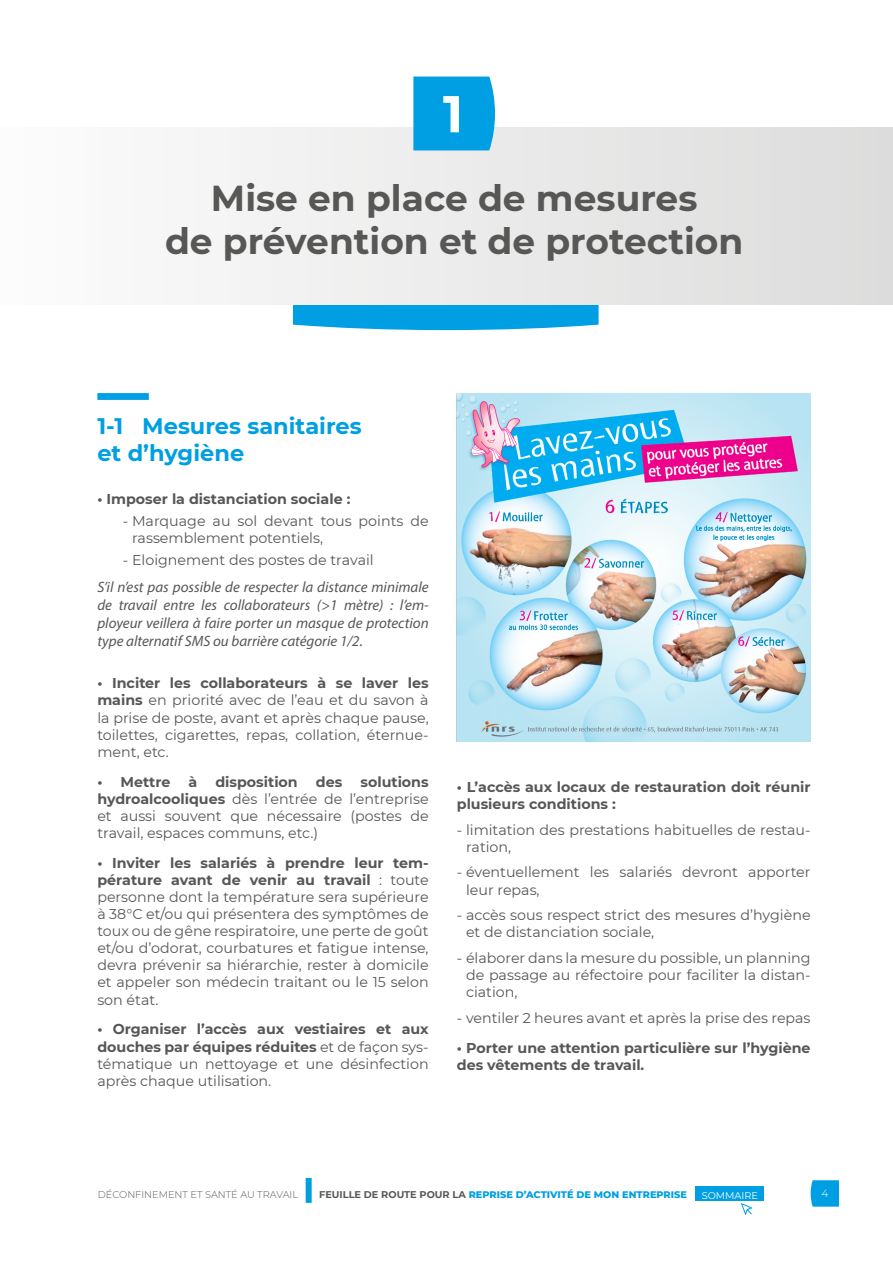
<style>
.page{position:relative;width:893px;height:1263px;background:#fff}
.page>*{position:absolute;margin:0;border:0;box-sizing:border-box;transform-origin:0 0}
.t1{font:700 51.75px "Montserrat";color:#fff}
.t2{font:700 36px/43.2px "Montserrat";color:#575756;text-align:center}
.t3{font:700 22.5px/27px "Montserrat";color:#009fe3}
.t4{font:italic 15px/18px "Myriad Pro";color:#575756;text-align:justify}
.t5{font:14.25px/17.1px "Montserrat";color:#575756;text-align:justify}
.t6{font:700 14.25px/17.1px "Montserrat";color:#575756}
.t7{font:300 10.5px "Montserrat";color:#fff}
.t8{font:800 9.75px "Montserrat";color:#009fe3}
.t9{font:300 9.75px "Montserrat";color:#575756}
.t10{font:9.75px "Montserrat";color:#fff}
.s1{font-weight:700}
.s2{font-weight:700;color:#575756}
</style>
<div class="page">
<div style="left:306px;top:1178px;width:6px;height:25px;background:#009fe3"></div>
<svg style="left:811px;top:1180px;width:28px;height:26px"></svg>
<div style="left:696px;top:1186px;width:68px;height:15px;background:#009fe3"></div>
<svg style="left:741px;top:1203px;width:11px;height:12px"></svg>
<svg style="left:293px;top:305px;width:306px;height:25px;background:#11a5e4"></svg>
<div style="left:0;top:128px;width:893px;height:177px;background:linear-gradient(to right,#fcfcfc,#dcdcdc)"></div>
<div style="left:97px;top:393px;width:52px;height:7px;background:#009fe3"></div>
<div style="left:413px;top:77px;width:82px;height:73px;background:#009fe3"></div>
<img style="left:457px;top:394px;width:354px;height:347px">
<h1 class="t1" style="left:443px;top:77px;width:22px">1</h1>
<h2 class="t2" style="left:165px;top:175px;width:580px">Mise en place de mesures<br>de prévention et de protection</h2>
<h3 class="t3" style="left:97px;top:411px;width:266px">1-1 Mesures sanitaires et d’hygiène</h3>
<p class="t6" style="left:97px;top:490px;width:255px">• Imposer la distanciation sociale :</p>
<p class="t5" style="left:132px;top:512px;width:298px;text-indent:-9px">- Marquage au sol devant tous points de rassemblement potentiels,</p>
<p class="t5" style="left:123px;top:551px;width:252px">- Eloignement des postes de travail</p>
<p class="t4" style="left:97px;top:577px;width:333px">S’il n’est pas possible de respecter la distance minimale de travail entre les collaborateurs (&gt;1 mètre) : l’em&shy;ployeur veillera à faire porter un masque de protection type alternatif SMS ou barrière catégorie 1/2.</p>
<p class="t5" style="left:97px;top:674px;width:333px"><span class="s1">• Inciter les collaborateurs à se laver les mains</span> en priorité avec de l’eau et du savon à la prise de poste, avant et après chaque pause, toilettes, cigarettes, repas, collation, éternue&shy;ment, etc.</p>
<p class="t6" style="left:97px;top:772px;width:75px">• Mettre</p>
<p class="t6" style="left:189px;top:772px;width:10px">à</p>
<p class="t6" style="left:215px;top:772px;width:84px">disposition</p>
<p class="t6" style="left:316px;top:772px;width:28px">des</p>
<p class="t5" style="left:97px;top:772px;width:333px;text-indent:263px"><span class="s1">solutions hydroalcooliques</span> dès l’entrée de l’entreprise et aussi souvent que nécessaire (postes de travail, espaces communs, etc.)</p>
<p class="t5" style="left:97px;top:854px;width:333px"><span class="s1">• Inviter les salariés à prendre leur tem&shy;pérature avant de venir au travail</span> : toute personne dont la température sera supérieure à 38°C et/ou qui présentera des symptômes de toux ou de gêne respiratoire, une perte de goût et/ou d’odorat, courbatures et fatigue intense, devra prévenir sa hiérarchie, rester à domicile et appeler son médecin traitant ou le 15 selon son état.</p>
<p class="t5" style="left:97px;top:1020px;width:333px"><span class="s1">• Organiser l’accès aux vestiaires et aux douches par équipes réduites</span> et de façon sys&shy;tématique un nettoyage et une désinfection après chaque utilisation.</p>
<p class="t6" style="left:457px;top:778px;width:355px">• L’accès aux locaux de restauration doit réunir plusieurs conditions :</p>
<p class="t5" style="left:466px;top:820px;width:346px;text-indent:-9px">- limitation des prestations habituelles de restau&shy;ration,</p>
<p class="t5" style="left:466px;top:863px;width:346px;text-indent:-9px">- éventuellement les salariés devront apporter leur repas,</p>
<p class="t5" style="left:466px;top:906px;width:346px;text-indent:-9px">- accès sous respect strict des mesures d’hygiène et de distanciation sociale,</p>
<p class="t5" style="left:466px;top:949px;width:346px;text-indent:-9px">- élaborer dans la mesure du possible, un planning de passage au réfectoire pour faciliter la distan&shy;ciation,</p>
<p class="t5" style="left:457px;top:1008px;width:355px">- ventiler 2 heures avant et après la prise des repas</p>
<p class="t6" style="left:457px;top:1038px;width:355px">• Porter une attention particulière sur l’hygiène des vêtements de travail.</p>
<p class="t9" style="left:98px;top:1188px;width:202px">DÉCONFINEMENT ET SANTÉ AU TRAVAIL</p>
<p class="t8" style="left:319px;top:1187px;width:369px"><span class="s2">FEUILLE DE ROUTE POUR LA</span> REPRISE D’ACTIVITÉ DE MON ENTREPRISE</p>
<p class="t10" style="left:702px;top:1188px;width:58px">SOMMAIRE</p>
<p class="t7" style="left:821px;top:1186px;width:8px">4</p>
</div>
